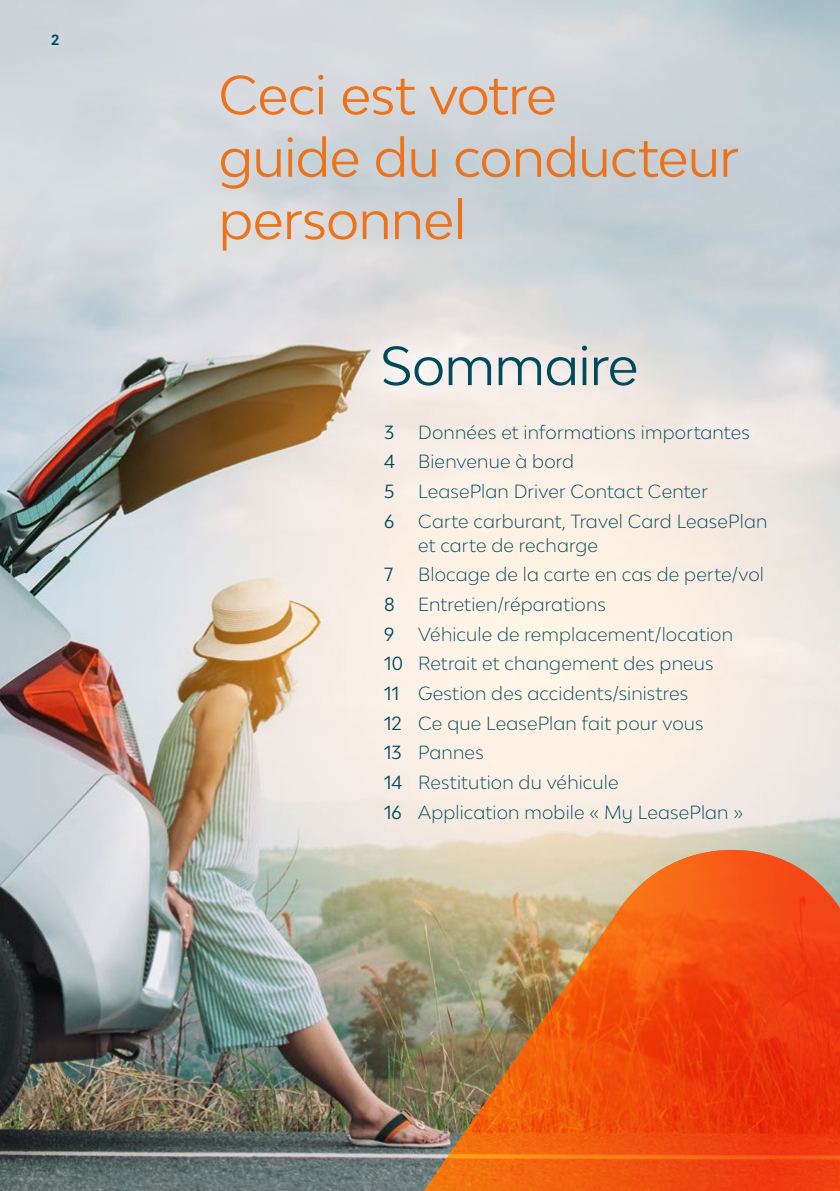
<style>
.page{position:relative;width:840px;height:1191px;background:#fff}
.page>*{position:absolute;margin:0;border:0;box-sizing:border-box;transform-origin:0 0}
.t1{font:52px/62.4px "Lease Plan";letter-spacing:-.015em;color:#ee7219}
.t2{font:52px "Lease Plan";letter-spacing:-.015em;color:#004a5d}
.t3{font:300 18px/29.6px "Lease Plan";letter-spacing:.01em;color:#004a5d}
.t4{font:18px "Lease Plan";color:#004a5d}
.t5{font:700 14px "Lease Plan";color:#004a5d}
.s1{font-weight:400}
</style>
<div class="page">
<img style="left:0;top:0;width:839px;height:1191px">
<hr style="left:839px;top:0;width:1px;height:1191px;background:#ee7219">
<svg style="left:736px;top:534px;width:103px;height:316px"></svg>
<img style="left:300px;top:850px;width:539px;height:341px">
<p class="t5" style="left:51px;top:31px;width:10px">2</p>
<h1 class="t1" style="left:218px;top:63px;width:521px">Ceci est votre<br>guide du conducteur personnel</h1>
<h1 class="t2" style="left:380px;top:332px;width:259px">Sommaire</h1>
<p class="t4" style="left:384px;top:420px;width:12px">3</p>
<p class="t3" style="left:418px;top:417px;width:333px">Données et informations importantes</p>
<p class="t4" style="left:384px;top:450px;width:12px">4</p>
<p class="t3" style="left:418px;top:446px;width:157px">Bienvenue à bord</p>
<p class="t4" style="left:384px;top:479px;width:12px">5</p>
<p class="t3" style="left:418px;top:476px;width:291px">LeasePlan Driver Contact Center</p>
<p class="t4" style="left:384px;top:509px;width:12px">6</p>
<p class="t3" style="left:418px;top:508px;width:350px;line-height:24px">Carte carburant, Travel Card LeasePlan et carte de recharge</p>
<p class="t4" style="left:384px;top:563px;width:11px">7</p>
<p class="t3" style="left:418px;top:559px;width:347px">Blocage de la carte en cas de perte/vol</p>
<p class="t4" style="left:384px;top:592px;width:12px">8</p>
<p class="t3" style="left:418px;top:589px;width:189px">Entretien/réparations</p>
<p class="t4" style="left:384px;top:622px;width:12px">9</p>
<p class="t3" style="left:384px;top:619px;width:360px;text-indent:34px">Véhicule de remplacement/location<br><span class="s1">10</span> Retrait et changement des pneus<br><span class="s1">11</span> Gestion des accidents/sinistres<br><span class="s1">12</span> Ce que LeasePlan fait pour vous<br><span class="s1">13</span> Pannes<br><span class="s1">14</span> Restitution du véhicule<br><span class="s1">16</span> Application mobile « My LeasePlan »</p>
</div>
